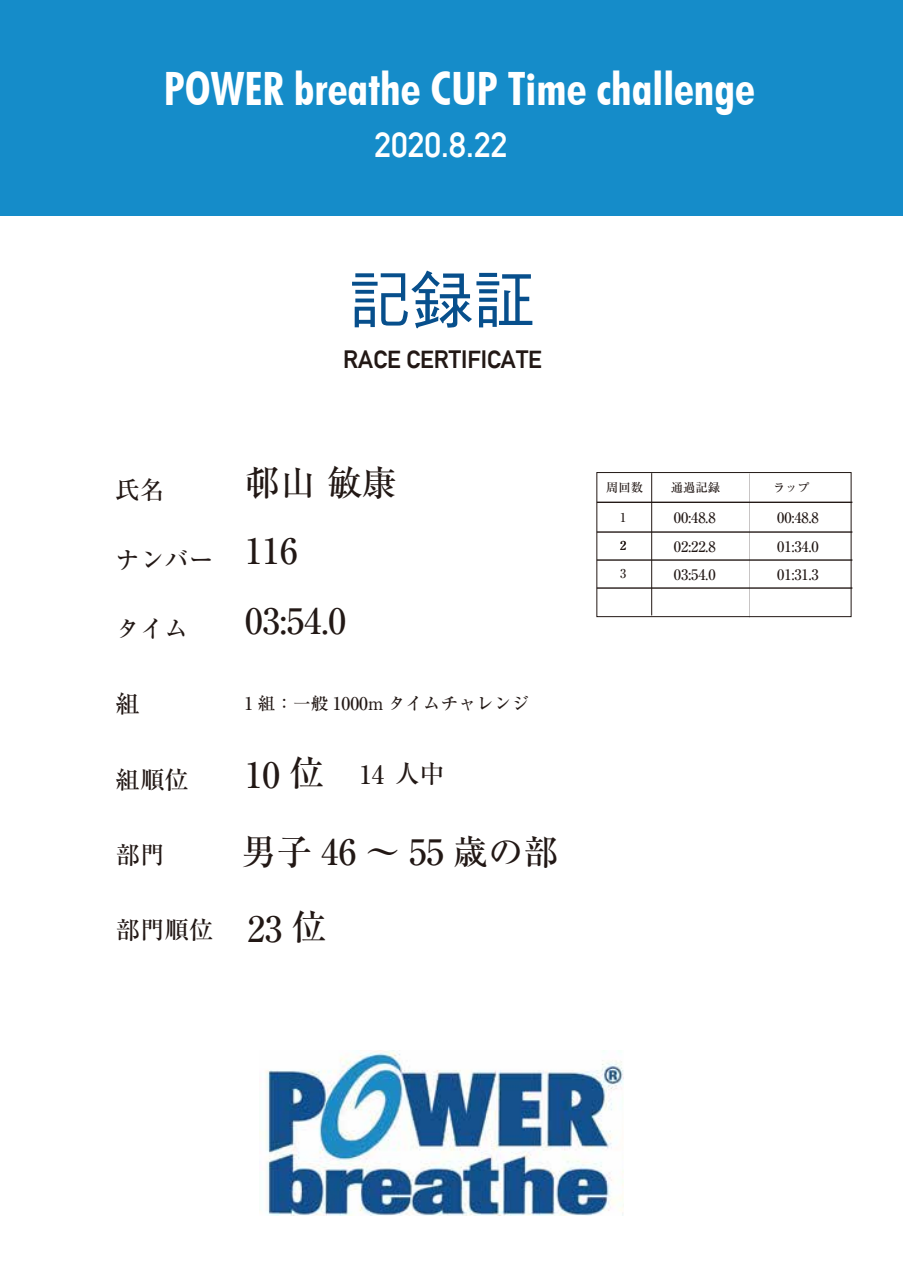
<style>
.page{position:relative;width:903px;height:1275px;background:#fff}
.page>*{position:absolute;margin:0;border:0;box-sizing:border-box;transform-origin:0 0}
.t1{font:500 62.48px "Gothic BBB Upr";color:#074f8c}
.t2{font:700 condensed 46.02px "Futura BT";color:#fff}
.t3{font:500 35.18px "Ryumin Pro";color:#221815}
.t4{font:34.65px "Alte DIN1451 Mittelschrift";color:#fff}
.t5{font:500 25.2px "Ryumin Pro";color:#221815}
.t6{font:500 24.5px "Ryumin Pro";color:#221815}
.t7{font:24.5px "Alte DIN1451 Mittelschriftgepraegt";color:#221815}
.t8{font:500 17.68px "Ryumin Pro";color:#221815}
.t9{font:500 14.53px/28.5px "Ryumin Pro";color:#221815;text-align:justify}
.t10{font:500 12.25px "Ryumin Pro";color:#221815}
.s1{font-size:35.18px}
</style>
<div class="page">
<img style="left:264px;top:1050px;width:359px;height:166px">
<div style="left:0;top:0;width:903px;height:215px;background:#158cc9"></div>
<div style="left:596px;top:472px;width:255px;height:145px;border:1px solid #221815"></div>
<hr style="left:597px;top:502px;width:255px;height:1px;background:#221815">
<hr style="left:597px;top:531px;width:255px;height:2px;background:#221815">
<hr style="left:597px;top:559px;width:255px;height:2px;background:#221815">
<hr style="left:597px;top:587px;width:255px;height:2px;background:#221815">
<hr style="left:651px;top:473px;width:1px;height:142px;background:#221815">
<h2 class="t2" style="left:164px;top:61px;width:593px">POWER breathe CUP Time challenge</h2>
<h3 class="t4" style="left:375px;top:124px;width:134px">2020.8.22</h3>
<h1 class="t1" style="left:348px;top:249px;width:189px">記録証</h1>
<h3 class="t7" style="left:343px;top:344px;width:200px">RACE CERTIFICATE</h3>
<h3 class="t6" style="left:116px;top:471px;width:50px">氏名</h3>
<h3 class="t6" style="left:116px;top:541px;width:99px">ナンバー</h3>
<h3 class="t6" style="left:116px;top:610px;width:75px">タイム</h3>
<h3 class="t6" style="left:116px;top:685px;width:26px">組</h3>
<h3 class="t6" style="left:116px;top:760px;width:75px">組順位</h3>
<h3 class="t6" style="left:116px;top:835px;width:50px">部門</h3>
<h3 class="t6" style="left:116px;top:911px;width:99px">部門順位</h3>
<h3 class="t3" style="left:245px;top:455px;width:154px">邨山 敏康</h3>
<h3 class="t3" style="left:245px;top:524px;width:54px">116</h3>
<h3 class="t3" style="left:245px;top:593px;width:102px">03:54.0</h3>
<p class="t8" style="left:244px;top:689px;width:286px">1 組：一般 1000m タイムチャレンジ</p>
<h3 class="t5" style="left:245px;top:754px;width:201px"><span class="s1">10 位</span> 14 人中</h3>
<h3 class="t3" style="left:242px;top:824px;width:318px">男子 46 ～ 55 歳の部</h3>
<h3 class="t3" style="left:247px;top:901px;width:81px">23 位</h3>
<p class="t10" style="left:606px;top:478px;width:38px">周回数</p>
<p class="t10" style="left:671px;top:478px;width:50px">通過記録</p>
<p class="t10" style="left:773px;top:478px;width:38px">ラップ</p>
<p class="t10" style="left:620px;top:508px;width:8px">1</p>
<p class="t10" style="left:620px;top:536px;width:8px">2</p>
<p class="t10" style="left:620px;top:564px;width:8px">3</p>
<p class="t9" style="left:674px;top:502px;width:43px">00:48.8<br>02:22.8<br>03:54.0</p>
<p class="t9" style="left:777px;top:502px;width:43px">00:48.8<br>01:34.0<br>01:31.3</p>
</div>
